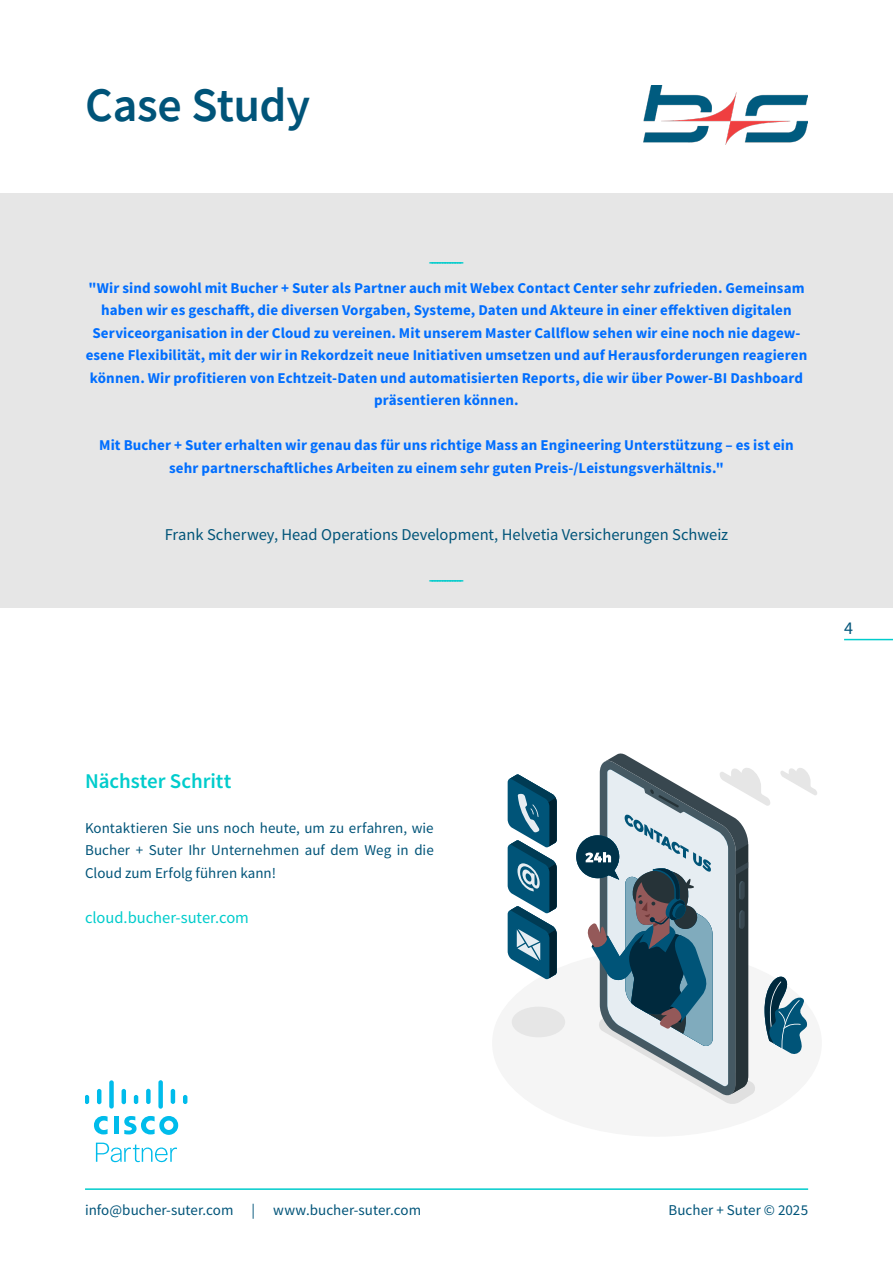
<style>
.page{position:relative;width:893px;height:1263px;background:#fff}
.page>*{position:absolute;margin:0;border:0;box-sizing:border-box;transform-origin:0 0}
.t1{font:600 48px "Source Sans Pro";letter-spacing:-.01em;color:#005479}
.t2{font:600 21px "Source Sans Pro";color:#0cc}
.t3{font:18px "Source Sans Pro";color:#005479}
.t4{font:16.5px "Source Sans Pro";color:#005479}
.t5{font:600 16.5px "Source Sans Pro";color:#0cc}
.t6{font:16.5px "Source Sans Pro";color:#0cc}
.t7{font:700 15px/22.5px "Source Sans Pro";letter-spacing:.005em;color:#006eff;text-align:center}
.t8{font:15px/22.5px "Source Sans Pro";color:#005479;text-align:justify}
</style>
<div class="page">
<hr style="left:844px;top:639px;width:49px;height:1px;background:#0cc">
<hr style="left:85px;top:1188px;width:723px;height:2px;background:#0cc">
<div style="left:0;top:193px;width:893px;height:415px;background:#e6e6e6"></div>
<div style="left:492px;top:949px;width:330px;height:188px;background:#f5f5f5;border-radius:50%"></div>
<div style="left:512px;top:1007px;width:53px;height:30px;background:#e6e6e6;border-radius:50%"></div>
<svg style="left:604px;top:753px;width:41px;height:13px"></svg>
<svg style="left:508px;top:774px;width:49px;height:205px"></svg>
<svg style="left:576px;top:766px;width:241px;height:338px"></svg>
<svg style="left:96px;top:1142px;width:81px;height:21px"></svg>
<hr style="left:114px;top:1116px;width:4px;height:18px;background:#00bceb">
<svg style="left:94px;top:1116px;width:14px;height:18px"></svg>
<svg style="left:124px;top:1116px;width:54px;height:19px"></svg>
<svg style="left:85px;top:1095px;width:4px;height:9px"></svg>
<svg style="left:97px;top:1089px;width:4px;height:15px"></svg>
<div style="left:109px;top:1080px;width:5px;height:28px;background:#00bceb;border-radius:2px"></div>
<svg style="left:121px;top:1089px;width:5px;height:15px"></svg>
<svg style="left:134px;top:1095px;width:4px;height:9px"></svg>
<div style="left:146px;top:1089px;width:5px;height:15px;background:#00bceb;border-radius:2px"></div>
<svg style="left:158px;top:1080px;width:5px;height:29px"></svg>
<hr style="left:171px;top:1089px;width:4px;height:15px;background:#00bceb;border-radius:2px">
<svg style="left:183px;top:1095px;width:4px;height:9px"></svg>
<img style="left:643px;top:85px;width:165px;height:59px">
<h1 class="t1" style="left:85px;top:74px;width:227px">Case Study</h1>
<p class="t5" style="left:429px;top:250px;width:37px">-------------</p>
<p class="t7" style="left:86px;top:276px;width:723px">"Wir sind sowohl mit Bucher + Suter als Partner auch mit Webex Contact Center sehr zufrieden. Gemeinsam haben wir es geschafft, die diversen Vorgaben, Systeme, Daten und Akteure in einer effektiven digitalen Serviceorganisation in der Cloud zu vereinen. Mit unserem Master Callflow sehen wir eine noch nie dagew&shy;esene Flexibilität, mit der wir in Rekordzeit neue Initiativen umsetzen und auf Herausforderungen reagieren können. Wir profitieren von Echtzeit-Daten und automatisierten Reports, die wir über Power-BI Dashboard präsentieren können.</p>
<p class="t7" style="left:99px;top:434px;width:696px">Mit Bucher + Suter erhalten wir genau das für uns richtige Mass an Engineering Unterstützung – es ist ein sehr partnerschaftliches Arbeiten zu einem sehr guten Preis-/Leistungsverhältnis."</p>
<p class="t4" style="left:165px;top:524px;width:565px">Frank Scherwey, Head Operations Development, Helvetia Versicherungen Schweiz</p>
<p class="t5" style="left:429px;top:569px;width:37px">-------------</p>
<p class="t3" style="left:844px;top:617px;width:10px">4</p>
<h2 class="t2" style="left:85px;top:767px;width:148px">Nächster Schritt</h2>
<p class="t8" style="left:85px;top:816px;width:350px">Kontaktieren Sie uns noch heute, um zu erfahren, wie Bucher + Suter Ihr Unternehmen auf dem Weg in die Cloud zum Erfolg führen kann!</p>
<p class="t6" style="left:85px;top:907px;width:165px">cloud.bucher-suter.com</p>
<p class="t8" style="left:85px;top:1199px;width:338px">info@bucher-suter.com | www.bucher-suter.com</p>
<p class="t8" style="left:668px;top:1199px;width:141px">Bucher + Suter © 2025</p>
</div>
